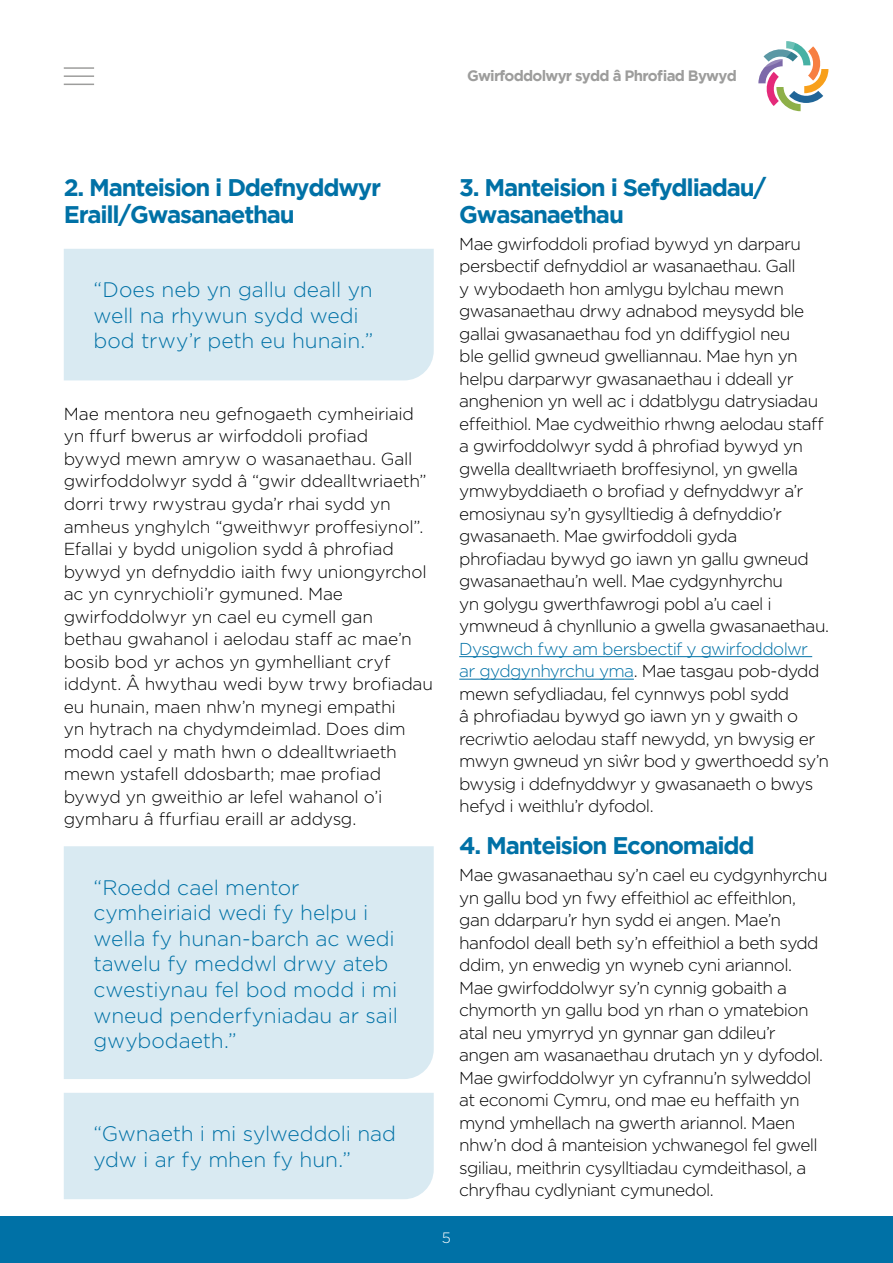
<style>
.page{position:relative;width:893px;height:1263px;background:#fff}
.page>*{position:absolute;margin:0;border:0;box-sizing:border-box;transform-origin:0 0}
.t1{font:700 24px/27px "Gotham";letter-spacing:-.05em;color:#0071a6}
.Heading_3{font:300 21px/25.5px "Gotham";letter-spacing:-.005em;color:#0071a6}
.Body{font:300 17.4px/22.5px "Gotham";letter-spacing:-.015em;color:#000}
.Body-2{font:300 17.25px/22.5px "Gotham";letter-spacing:-.035em;color:#000}
.t2{font:700 15px "Gotham";letter-spacing:-.05em;color:#9d9d9c}
.t3{font:300 15px "Gotham";color:#fff}
.s1{color:#0071a6}
</style>
<div class="page">
<svg style="left:758px;top:41px;width:70px;height:70px"></svg>
<div style="left:0;top:1216px;width:893px;height:47px;background:#0071a6"></div>
<div style="left:64px;top:846px;width:370px;height:233px;background:#d9eaf2"></div>
<div style="left:64px;top:1093px;width:370px;height:106px;background:#d9eaf2"></div>
<div style="left:64px;top:249px;width:370px;height:131px;background:#d9eaf2"></div>
<hr style="left:459px;top:656px;width:353px;height:1px;background:#0071a6">
<hr style="left:459px;top:679px;width:175px;height:1px;background:#0071a6">
<hr style="left:64px;top:67px;width:30px;height:2px;background:#9d9d9c">
<hr style="left:64px;top:75px;width:30px;height:2px;background:#9d9d9c">
<hr style="left:64px;top:84px;width:30px;height:1px;background:#9d9d9c">
<p class="t2" style="left:467px;top:67px;width:271px">Gwirfoddolwyr sydd â Phrofiad Bywyd</p>
<h2 class="t1" style="left:64px;top:173px;width:319px">2. Manteision i Ddefnyddwyr<br>Eraill/Gwasanaethau</h2>
<h3 class="Heading_3" style="left:94px;top:277px;width:281px">“Does neb yn gallu deall yn well na rhywun sydd wedi bod trwy’r peth eu hunain.”</h3>
<p class="Body" style="left:64px;top:402px;width:371px">Mae mentora neu gefnogaeth cymheiriaid yn ffurf bwerus ar wirfoddoli profiad<br>bywyd mewn amryw o wasanaethau. Gall gwirfoddolwyr sydd â “gwir ddealltwriaeth” dorri trwy rwystrau gyda’r rhai sydd yn amheus ynghylch “gweithwyr proffesiynol”.<br>Efallai y bydd unigolion sydd â phrofiad bywyd yn defnyddio iaith fwy uniongyrchol ac yn cynrychioli’r gymuned. Mae gwirfoddolwyr yn cael eu cymell gan bethau gwahanol i aelodau staff ac mae’n bosib bod yr achos yn gymhelliant cryf iddynt. Â hwythau wedi byw trwy brofiadau eu hunain, maen nhw’n mynegi empathi<br>yn hytrach na chydymdeimlad. Does dim modd cael y math hwn o ddealltwriaeth mewn ystafell ddosbarth; mae profiad bywyd yn gweithio ar lefel wahanol o’i gymharu â ffurfiau eraill ar addysg.</p>
<h3 class="Heading_3" style="left:94px;top:874px;width:306px">“Roedd cael mentor cymheiriaid wedi fy helpu i wella fy hunan-barch ac wedi tawelu fy meddwl drwy ateb cwestiynau fel bod modd i mi wneud penderfyniadau ar sail gwybodaeth.”</h3>
<h3 class="Heading_3" style="left:94px;top:1121px;width:304px">“Gwnaeth i mi sylweddoli nad ydw i ar fy mhen fy hun.”</h3>
<h2 class="t1" style="left:459px;top:173px;width:308px">3. Manteision i Sefydliadau/<br>Gwasanaethau</h2>
<p class="Body-2" style="left:459px;top:232px;width:371px">Mae gwirfoddoli profiad bywyd yn darparu persbectif defnyddiol ar wasanaethau. Gall<br>y wybodaeth hon amlygu bylchau mewn gwasanaethau drwy adnabod meysydd ble gallai gwasanaethau fod yn ddiffygiol neu<br>ble gellid gwneud gwelliannau. Mae hyn yn helpu darparwyr gwasanaethau i ddeall yr anghenion yn well ac i ddatblygu datrysiadau effeithiol. Mae cydweithio rhwng aelodau staff a gwirfoddolwyr sydd â phrofiad bywyd yn gwella dealltwriaeth broffesiynol, yn gwella ymwybyddiaeth o brofiad y defnyddwyr a’r emosiynau sy’n gysylltiedig â defnyddio’r gwasanaeth. Mae gwirfoddoli gyda<br>phrofiadau bywyd go iawn yn gallu gwneud gwasanaethau’n well. Mae cydgynhyrchu<br>yn golygu gwerthfawrogi pobl a’u cael i ymwneud â chynllunio a gwella gwasanaethau.<br><span class="s1">Dysgwch fwy am bersbectif y gwirfoddolwr<br>ar gydgynhyrchu yma</span>. Mae tasgau pob-dydd mewn sefydliadau, fel cynnwys pobl sydd<br>â phrofiadau bywyd go iawn yn y gwaith o recriwtio aelodau staff newydd, yn bwysig er mwyn gwneud yn siŵr bod y gwerthoedd sy’n bwysig i ddefnyddwyr y gwasanaeth o bwys hefyd i weithlu’r dyfodol.</p>
<h2 class="t1" style="left:459px;top:832px;width:297px">4. Manteision Economaidd</h2>
<p class="Body-2" style="left:459px;top:863px;width:370px">Mae gwasanaethau sy’n cael eu cydgynhyrchu yn gallu bod yn fwy effeithiol ac effeithlon, gan ddarparu’r hyn sydd ei angen. Mae’n hanfodol deall beth sy’n effeithiol a beth sydd ddim, yn enwedig yn wyneb cyni ariannol.<br>Mae gwirfoddolwyr sy’n cynnig gobaith a chymorth yn gallu bod yn rhan o ymatebion atal neu ymyrryd yn gynnar gan ddileu’r angen am wasanaethau drutach yn y dyfodol.<br>Mae gwirfoddolwyr yn cyfrannu’n sylweddol at economi Cymru, ond mae eu heffaith yn mynd ymhellach na gwerth ariannol. Maen nhw’n dod â manteision ychwanegol fel gwell sgiliau, meithrin cysylltiadau cymdeithasol, a chryfhau cydlyniant cymunedol.</p>
<p class="t3" style="left:442px;top:1228px;width:11px">5</p>
</div>
